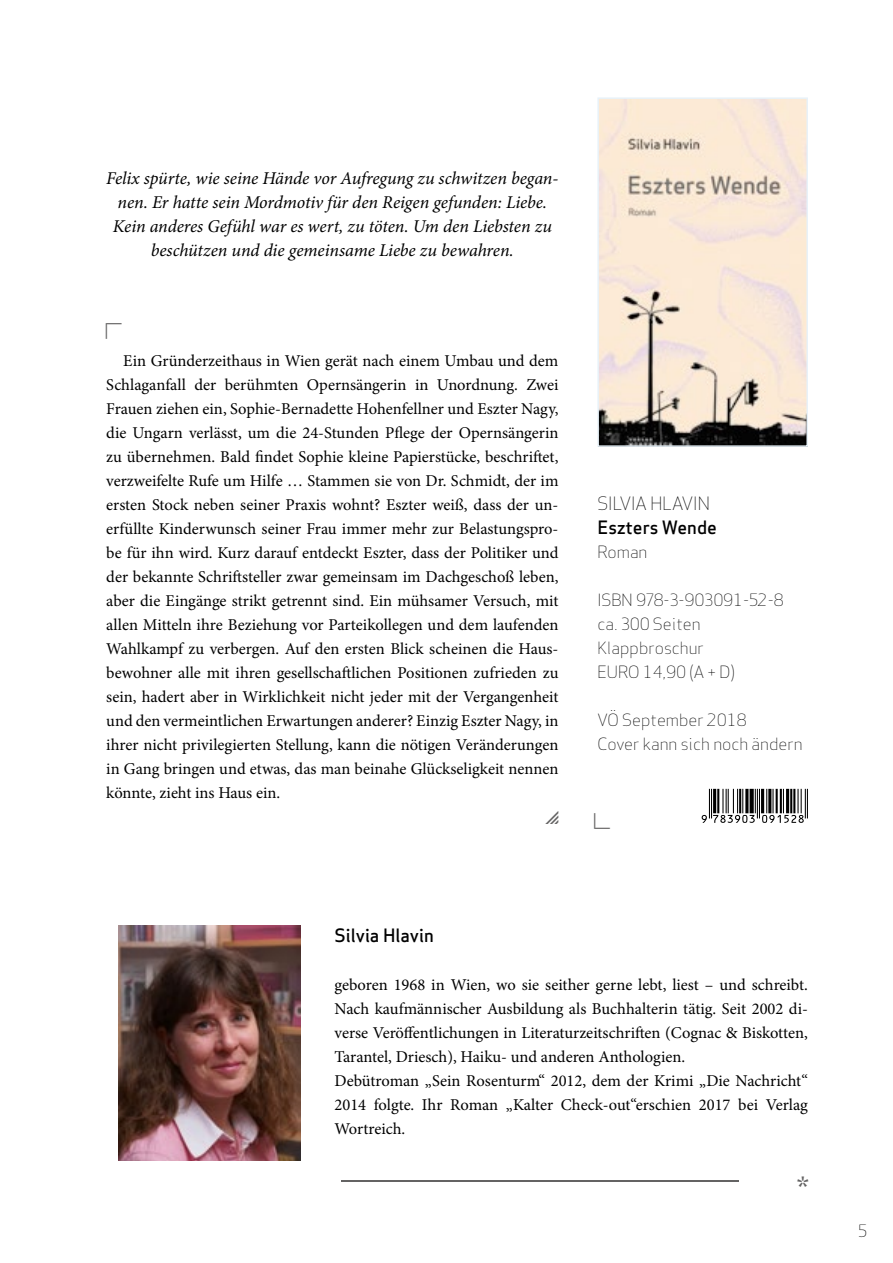
<style>
.page{position:relative;width:893px;height:1263px;background:#fff}
.page>*{position:absolute;margin:0;border:0;box-sizing:border-box;transform-origin:0 0}
.t1{font:30px "Apex Sans";color:#646363}
.t2{font:italic 18px/24px "Minion Pro";letter-spacing:-.005em;color:#000;text-align:center}
.t3{font:500 18px "Apex Sans";color:#000}
.t4{font:300 18px "Apex Sans";color:#000}
.t5{font:16.5px/24px "Minion Pro";color:#000;text-align:justify}
.t6{font:300 16.5px/24px "Apex Sans";color:#000}
</style>
<div class="page">
<hr style="left:342px;top:1180px;width:397px;height:2px;background:#646363">
<img style="left:600px;top:100px;width:205px;height:344px">
<div style="left:597px;top:97px;width:211px;height:350px;border:2px solid #e8f2f9"></div>
<img style="left:119px;top:925px;width:181px;height:236px">
<svg style="left:702px;top:789px;width:106px;height:34px"></svg>
<p class="t2" style="left:106px;top:167px;width:454px">Felix spürte, wie seine Hände vor Aufregung zu schwitzen began&shy;nen. Er hatte sein Mordmotiv für den Reigen gefunden: Liebe.<br>Kein anderes Gefühl war es wert, zu töten. Um den Liebsten zu beschützen und die gemeinsame Liebe zu bewahren.</p>
<p class="t5" style="left:106px;top:349px;width:454px;text-indent:17px">Ein Gründerzeithaus in Wien gerät nach einem Umbau und dem Schlaganfall der berühmten Opernsängerin in Unordnung. Zwei Frauen ziehen ein, Sophie-Bernadette Hohenfellner und Eszter Nagy, die Ungarn verlässt, um die 24-Stunden Pflege der Opernsängerin zu übernehmen. Bald findet Sophie kleine Papierstücke, beschriftet, verzweifelte Rufe um Hilfe … Stammen sie von Dr. Schmidt, der im ersten Stock neben seiner Praxis wohnt? Eszter weiß, dass der un&shy;erfüllte Kinderwunsch seiner Frau immer mehr zur Belastungspro&shy;be für ihn wird. Kurz darauf entdeckt Eszter, dass der Politiker und der bekannte Schriftsteller zwar gemeinsam im Dachgeschoß leben, aber die Eingänge strikt getrennt sind. Ein mühsamer Versuch, mit allen Mitteln ihre Beziehung vor Parteikollegen und dem laufenden Wahlkampf zu verbergen. Auf den ersten Blick scheinen die Haus&shy;bewohner alle mit ihren gesellschaftlichen Positionen zufrieden zu sein, hadert aber in Wirklichkeit nicht jeder mit der Vergangenheit und den vermeintlichen Erwartungen anderer? Einzig Eszter Nagy, in ihrer nicht privilegierten Stellung, kann die nötigen Veränderungen in Gang bringen und etwas, das man beinahe Glückseligkeit nennen könnte, zieht ins Haus ein.</p>
<p class="t4" style="left:597px;top:492px;width:114px">SILVIA HLAVIN</p>
<p class="t3" style="left:597px;top:511px;width:121px">Eszters Wende</p>
<p class="t6" style="left:597px;top:540px;width:52px">Roman</p>
<p class="t6" style="left:597px;top:588px;width:188px">ISBN 978-3-903091-52-8 ca. 300 Seiten<br>Klappbroschur<br>EURO 14,90 (A + D)</p>
<p class="t6" style="left:597px;top:708px;width:207px">VÖ September 2018<br>Cover kann sich noch ändern</p>
<p class="t3" style="left:334px;top:919px;width:101px">Silvia Hlavin</p>
<p class="t5" style="left:334px;top:973px;width:475px;text-align:left">geboren 1968 in Wien, wo sie seither gerne lebt, liest – und schreibt.<br>Nach kaufmännischer Ausbildung als Buchhalterin tätig. Seit 2002 di&shy;verse Veröffentlichungen in Literaturzeitschriften (Cognac &amp; Biskotten, Tarantel, Driesch), Haiku- und anderen Anthologien.<br>Debütroman „Sein Rosenturm“ 2012, dem der Krimi „Die Nachricht“ 2014 folgte. Ihr Roman „Kalter Check-out“erschien 2017 bei Verlag Wortreich.</p>
<h1 class="t1" style="left:797px;top:1163px;width:13px">*</h1>
<p class="t6" style="left:858px;top:1218px;width:10px">5</p>
</div>
